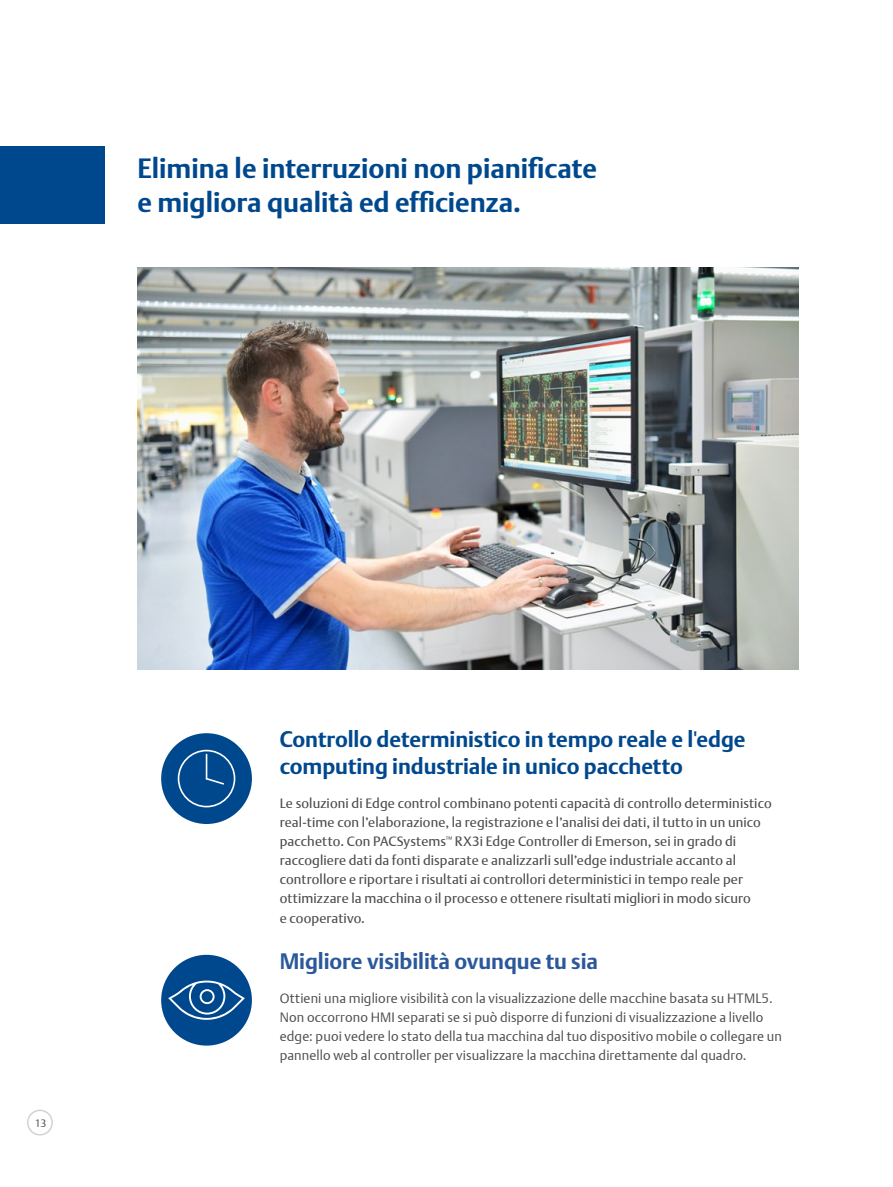
<style>
.page{position:relative;width:893px;height:1187px;background:#fff}
.page>*{position:absolute;margin:0;border:0;box-sizing:border-box;transform-origin:0 0}
.t1{font:700 27.15px/34px "DTL Argo T";color:#00488e}
.t2{font:700 21.75px/27.2px "DTL Argo T";letter-spacing:-.005em;color:#00488e}
.t3{font:700 21.75px "DTL Argo T";letter-spacing:-.005em;color:#2a589a}
.t4{font:13.5px/19px "DTL Argo T";letter-spacing:.01em;color:#4d4d4f}
.t5{font:13.5px/19px "DTL Argo T Light";letter-spacing:.005em;color:#4d4d4f}
.t6{font:10.8px "DTL Argo T Light";color:#4d4d4f}
</style>
<div class="page">
<div style="left:27px;top:1109px;width:26px;height:26px;border:2px solid #d1d3d4;border-radius:50%"></div>
<div style="left:0;top:146px;width:104px;height:77px;background:#00488e"></div>
<img style="left:137px;top:268px;width:662px;height:401px">
<div style="left:161px;top:954px;width:91px;height:91px;background:#00488e;border-radius:50%"></div>
<svg style="left:168px;top:980px;width:77px;height:39px"></svg>
<div style="left:161px;top:733px;width:91px;height:91px;background:#00488e;border-radius:50%"></div>
<svg style="left:178px;top:749px;width:57px;height:58px"></svg>
<p class="t1" style="left:137px;top:151px;width:461px">Elimina le interruzioni non pianificate e migliora qualità ed efficienza.</p>
<p class="t6" style="left:35px;top:1116px;width:13px">13</p>
<p class="t2" style="left:280px;top:725px;width:467px">Controllo deterministico in tempo reale e l'edge computing industriale in unico pacchetto</p>
<p class="t4" style="left:280px;top:793px;width:493px">Le soluzioni di Edge control combinano potenti capacità di controllo deterministico real-time con l’elaborazione, la registrazione e l’analisi dei dati, il tutto in un unico pacchetto. Con PACSystems<sup>™</sup> RX3i Edge Controller di Emerson, sei in grado di raccogliere dati da fonti disparate e analizzarli sull’edge industriale accanto al controllore e riportare i risultati ai controllori deterministici in tempo reale per ottimizzare la macchina o il processo e ottenere risultati migliori in modo sicuro<br>e cooperativo.</p>
<p class="t3" style="left:280px;top:948px;width:320px">Migliore visibilità ovunque tu sia</p>
<p class="t5" style="left:280px;top:988px;width:504px">Ottieni una migliore visibilità con la visualizzazione delle macchine basata su HTML5.<br>Non occorrono HMI separati se si può disporre di funzioni di visualizzazione a livello edge: puoi vedere lo stato della tua macchina dal tuo dispositivo mobile o collegare un pannello web al controller per visualizzare la macchina direttamente dal quadro.</p>
</div>
